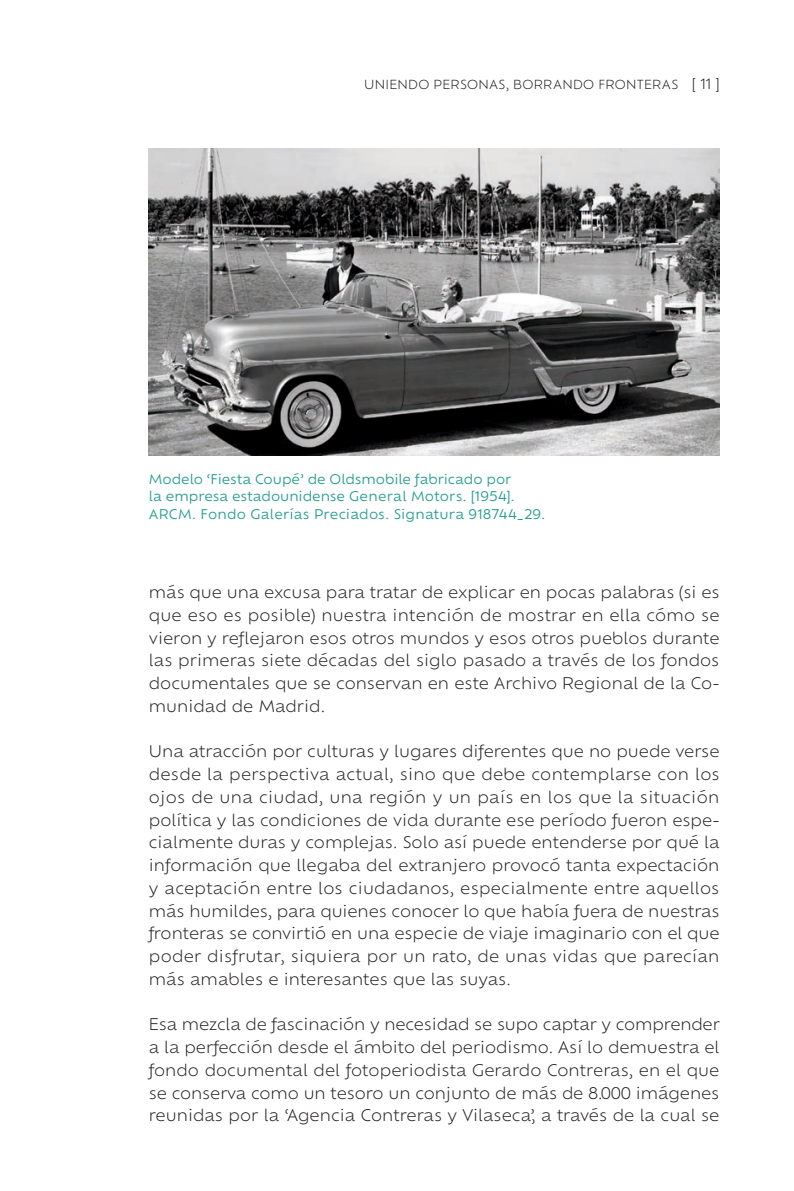
<style>
.page{position:relative;width:794px;height:1191px;background:#fff}
.page>*{position:absolute;margin:0;border:0;box-sizing:border-box;transform-origin:0 0}
.txt{font:300 15.75px/22.8px "Ofelia Text";color:#231f20;text-align:justify}
.t1{font:13.12px/17.5px "Ofelia Text";letter-spacing:.005em;color:#229b8f}
.t2{font:300 12.25px "Ofelia Text";letter-spacing:.02em;color:#231f20}
.s1{font-size:14px}
</style>
<div class="page">
<img style="left:149px;top:148px;width:570px;height:307px">
<p class="t2" style="left:364px;top:75px;width:357px">UNIENDO PERSONAS, BORRANDO FRONTERAS <span class="s1">[ 11 ]</span></p>
<p class="t1" style="left:149px;top:469px;width:398px">Modelo ‘Fiesta Coupé’ de Oldsmobile fabricado por<br>la empresa estadounidense General Motors. [1954].<br>ARCM. Fondo Galerías Preciados. Signatura 918744_29.</p>
<p class="txt" style="left:149px;top:580px;width:572px">más que una excusa para tratar de explicar en pocas palabras (si es que eso es posible) nuestra intención de mostrar en ella cómo se vieron y reflejaron esos otros mundos y esos otros pueblos durante las primeras siete décadas del siglo pasado a través de los fondos documentales que se conservan en este Archivo Regional de la Co&shy;munidad de Madrid.</p>
<p class="txt" style="left:149px;top:739px;width:572px">Una atracción por culturas y lugares diferentes que no puede verse desde la perspectiva actual, sino que debe contemplarse con los ojos de una ciudad, una región y un país en los que la situación política y las condiciones de vida durante ese período fueron espe&shy;cialmente duras y complejas. Solo así puede entenderse por qué la información que llegaba del extranjero provocó tanta expectación y aceptación entre los ciudadanos, especialmente entre aquellos más humildes, para quienes conocer lo que había fuera de nuestras fronteras se convirtió en una especie de viaje imaginario con el que poder disfrutar, siquiera por un rato, de unas vidas que parecían más amables e interesantes que las suyas.</p>
<p class="txt" style="left:149px;top:1012px;width:572px">Esa mezcla de fascinación y necesidad se supo captar y comprender a la perfección desde el ámbito del periodismo. Así lo demuestra el fondo documental del fotoperiodista Gerardo Contreras, en el que se conserva como un tesoro un conjunto de más de 8.000 imágenes reunidas por la ‘Agencia Contreras y Vilaseca’, a través de la cual se</p>
</div>
